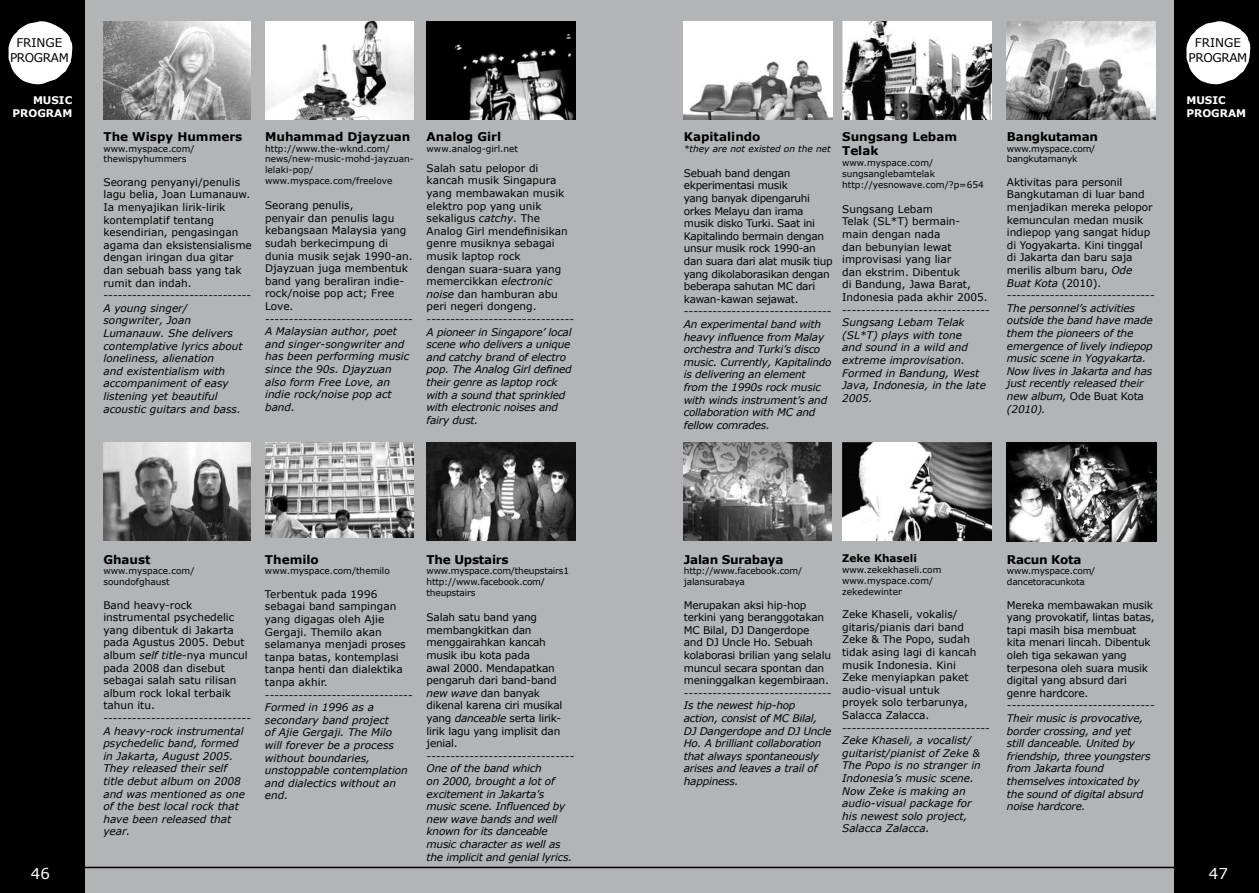
<style>
.page{position:relative;width:1259px;height:893px;background:#fff}
.page>*{position:absolute;margin:0;border:0;box-sizing:border-box;transform-origin:0 0}
.t1{font:15px "Verdana";color:#fff}
.t2{font:700 12px/14.4px "Verdana";color:#000}
.t3{font:700 12px "Verdana";letter-spacing:-.02em;color:#000}
.t4{font:12px/15px "Verdana";letter-spacing:-.015em;color:#000;text-align:center}
.t5{font:10.5px/12.6px "Verdana";color:#000}
.t6{font:italic 10.5px/12.6px "Verdana";letter-spacing:-.02em;color:#000}
.t7{font:italic 10.5px/12.6px "Verdana";color:#000}
.t8{font:10.5px/12.6px "Verdana";letter-spacing:-.02em;color:#000}
.t9{font:10.5px/12.6px "Verdana";letter-spacing:-.03em;color:#000}
.t10{font:700 10.5px/12.6px "Verdana";color:#fff}
.t11{font:700 10.5px "Verdana";color:#000}
.t12{font:9px/10.8px "Verdana";color:#000}
.t13{font:9px/10.8px "Verdana";letter-spacing:-.02em;color:#000}
.t14{font:italic 9px "Verdana";color:#000}
.s1{font-style:italic}
.s2{font-style:normal}
</style>
<div class="page">
<div style="left:0;top:0;width:85px;height:893px;background:#000"></div>
<svg style="left:8px;top:21px;width:65px;height:64px"></svg>
<div style="left:85px;top:0;width:544px;height:893px;background:#b2b4b6"></div>
<div style="left:1174px;top:0;width:85px;height:893px;background:#000"></div>
<svg style="left:1186px;top:21px;width:64px;height:64px"></svg>
<div style="left:629px;top:0;width:545px;height:893px;background:#b2b4b6"></div>
<img style="left:683px;top:21px;width:149px;height:99px">
<img style="left:683px;top:442px;width:149px;height:99px">
<img style="left:842px;top:21px;width:149px;height:99px">
<img style="left:842px;top:442px;width:149px;height:99px">
<img style="left:1006px;top:21px;width:149px;height:99px">
<img style="left:1006px;top:442px;width:150px;height:100px">
<img style="left:103px;top:21px;width:148px;height:99px">
<img style="left:103px;top:442px;width:148px;height:99px">
<img style="left:265px;top:21px;width:149px;height:99px">
<img style="left:265px;top:442px;width:149px;height:95px">
<img style="left:426px;top:21px;width:149px;height:99px">
<img style="left:426px;top:442px;width:149px;height:99px">
<hr style="left:80px;top:867px;width:1106px;height:1px;background:#000">
<p class="t4" style="left:10px;top:35px;width:60px">FRINGE<br>PROGRAM</p>
<p class="t10" style="left:13px;top:94px;width:61px;text-align:right">MUSIC<br>PROGRAM</p>
<p class="t2" style="left:103px;top:129px;width:140px">The Wispy Hummers</p>
<p class="t12" style="left:103px;top:143px;width:93px">www.myspace.com/ thewispyhummers</p>
<p class="t5" style="left:103px;top:175px;width:150px">Seorang penyanyi/penulis lagu belia, Joan Lumanauw.<br>Ia menyajikan lirik-lirik kontemplatif tentang kesendirian, pengasingan agama dan eksistensialisme dengan iringan dua gitar dan sebuah bass yang tak rumit dan indah. -------------------------------</p>
<p class="t7" style="left:103px;top:301px;width:141px">A young singer/ songwriter, Joan<br>Lumanauw. She delivers contemplative lyrics about loneliness, alienation<br>and existentialism with accompaniment of easy listening yet beautiful acoustic guitars and bass.</p>
<p class="t2" style="left:265px;top:129px;width:147px">Muhammad Djayzuan</p>
<p class="t12" style="left:265px;top:143px;width:150px">http://www.the-wknd.com/ news/new-music-mohd-jayzuan&shy;lelaki-pop/ www.myspace.com/freelove</p>
<p class="t5" style="left:265px;top:199px;width:149px">Seorang penulis,<br>penyair dan penulis lagu kebangsaan Malaysia yang sudah berkecimpung di dunia musik sejak 1990-an.<br>Djayzuan juga membentuk band yang beraliran indie&shy;rock/noise pop act; Free<br>Love. -------------------------------</p>
<p class="t7" style="left:265px;top:325px;width:146px">A Malaysian author, poet and singer-songwriter and has been performing music since the 90s. Djayzuan also form Free Love, an indie rock/noise pop act band.</p>
<p class="t2" style="left:426px;top:129px;width:76px">Analog Girl</p>
<p class="t12" style="left:426px;top:143px;width:93px">www.analog-girl.net</p>
<p class="t5" style="left:426px;top:161px;width:149px">Salah satu pelopor di kancah musik Singapura yang membawakan musik elektro pop yang unik sekaligus <span class="s1">catchy</span>. The<br>Analog Girl mendefinisikan genre musiknya sebagai musik laptop rock<br>dengan suara-suara yang memercikkan <span class="s1">electronic noise</span> dan hamburan abu peri negeri dongeng. -------------------------------</p>
<p class="t6" style="left:426px;top:325px;width:147px">A pioneer in Singapore’ local scene who delivers a unique and catchy brand of electro pop. The Analog Girl defined their genre as laptop rock with a sound that sprinkled with electronic noises and fairy dust.</p>
<h1 class="t1" style="left:31px;top:864px;width:21px">46</h1>
<p class="t2" style="left:103px;top:552px;width:49px">Ghaust</p>
<p class="t12" style="left:103px;top:565px;width:93px">www.myspace.com/ soundofghaust</p>
<p class="t5" style="left:103px;top:598px;width:149px">Band heavy-rock instrumental psychedelic yang dibentuk di Jakarta pada Agustus 2005. Debut album <span class="s1">self title-</span>nya muncul pada 2008 dan disebut sebagai salah satu rilisan album rock lokal terbaik tahun itu. -------------------------------</p>
<p class="t7" style="left:103px;top:724px;width:143px">A heavy-rock instrumental psychedelic band, formed in Jakarta, August 2005.<br>They released their self title debut album on 2008 and was mentioned as one of the best local rock that have been released that year.</p>
<p class="t2" style="left:265px;top:552px;width:55px">Themilo</p>
<p class="t12" style="left:265px;top:565px;width:126px">www.myspace.com/themilo</p>
<p class="t5" style="left:265px;top:587px;width:149px">Terbentuk pada 1996 sebagai band sampingan yang digagas oleh Ajie<br>Gergaji. Themilo akan selamanya menjadi proses tanpa batas, kontemplasi tanpa henti dan dialektika tanpa akhir. -------------------------------</p>
<p class="t7" style="left:265px;top:701px;width:144px">Formed in 1996 as a secondary band project<br>of Ajie Gergaji. The Milo will forever be a process without boundaries, unstoppable contemplation and dialectics without an end.</p>
<p class="t3" style="left:426px;top:552px;width:84px">The Upstairs</p>
<p class="t13" style="left:426px;top:565px;width:144px">www.myspace.com/theupstairs1 http://www.facebook.com/ theupstairs</p>
<p class="t8" style="left:426px;top:611px;width:149px">Salah satu band yang membangkitkan dan menggairahkan kancah musik ibu kota pada<br>awal 2000. Mendapatkan pengaruh dari band-band <span class="s1">new wave</span> dan banyak dikenal karena ciri musikal yang <span class="s1">danceable</span> serta lirik&shy;lirik lagu yang implisit dan jenial. -------------------------------</p>
<p class="t6" style="left:426px;top:762px;width:147px">One of the band which<br>on 2000, brought a lot of excitement in Jakarta’s music scene. Influenced by new wave bands and well known for its danceable music character as well as the implicit and genial lyrics.</p>
<p class="t2" style="left:684px;top:129px;width:78px">Kapitalindo</p>
<p class="t14" style="left:684px;top:143px;width:148px">*they are not existed on the net</p>
<p class="t9" style="left:684px;top:166px;width:150px">Sebuah band dengan ekperimentasi musik<br>yang banyak dipengaruhi orkes Melayu dan irama musik disko Turki. Saat ini<br>Kapitalindo bermain dengan unsur musik rock 1990-an dan suara dari alat musik tiup yang dikolaborasikan dengan beberapa sahutan MC dari kawan-kawan sejawat. -------------------------------</p>
<p class="t6" style="left:684px;top:318px;width:149px">An experimental band with heavy influence from Malay orchestra and Turki’s disco music. Currently, Kapitalindo is delivering an element from the 1990s rock music with winds instrument’s and collaboration with MC and fellow comrades.</p>
<p class="t2" style="left:842px;top:129px;width:116px">Sungsang Lebam<br>Telak</p>
<p class="t12" style="left:842px;top:157px;width:143px">www.myspace.com/ sungsanglebamtelak http://yesnowave.com/?p=654</p>
<p class="t5" style="left:842px;top:202px;width:149px">Sungsang Lebam<br>Telak (SL*T) bermain-<br>main dengan nada<br>dan bebunyian lewat improvisasi yang liar<br>dan ekstrim. Dibentuk<br>di Bandung, Jawa Barat,<br>Indonesia pada akhir 2005. -------------------------------</p>
<p class="t7" style="left:842px;top:316px;width:145px">Sungsang Lebam Telak (SL*T) plays with tone<br>and sound in a wild and extreme improvisation.<br>Formed in Bandung, West<br>Java, Indonesia, in the late<br>2005.</p>
<p class="t3" style="left:1007px;top:129px;width:93px">Bangkutaman</p>
<p class="t13" style="left:1007px;top:143px;width:90px">www.myspace.com/ bangkutamanyk</p>
<p class="t5" style="left:1007px;top:175px;width:149px">Aktivitas para personil<br>Bangkutaman di luar band menjadikan mereka pelopor kemunculan medan musik indiepop yang sangat hidup di Yogyakarta. Kini tinggal<br>di Jakarta dan baru saja merilis album baru, <span class="s1">Ode<br>Buat Kota</span> (2010). -------------------------------</p>
<p class="t6" style="left:1007px;top:301px;width:147px">The personnel’s activities outside the band have made them the pioneers of the emergence of lively indiepop music scene in Yogyakarta.<br>Now lives in Jakarta and has just recently released their new album, <span class="s2">Ode Buat Kota </span>(2010).</p>
<p class="t4" style="left:1188px;top:35px;width:60px">FRINGE<br>PROGRAM</p>
<p class="t10" style="left:1186px;top:94px;width:61px">MUSIC<br>PROGRAM</p>
<p class="t3" style="left:684px;top:552px;width:101px">Jalan Surabaya</p>
<p class="t13" style="left:684px;top:565px;width:120px">http://www.facebook.com/ jalansurabaya</p>
<p class="t8" style="left:684px;top:598px;width:149px">Merupakan aksi hip-hop terkini yang beranggotakan<br>MC Bilal, DJ Dangerdope<br>and DJ Uncle Ho. Sebuah kolaborasi brilian yang selalu muncul secara spontan dan meninggalkan kegembiraan. -------------------------------</p>
<p class="t6" style="left:684px;top:699px;width:149px">Is the newest hip-hop action, consist of MC Bilal,<br>DJ Dangerdope and DJ Uncle<br>Ho. A brilliant collaboration that always spontaneously arises and leaves a trail of happiness.</p>
<p class="t11" style="left:842px;top:552px;width:76px">Zeke Khaseli</p>
<p class="t12" style="left:842px;top:564px;width:101px">www.zekekhaseli.com www.myspace.com/ zekedewinter</p>
<p class="t5" style="left:842px;top:608px;width:149px">Zeke Khaseli, vokalis/ gitaris/pianis dari band<br>Zeke &amp; The Popo, sudah tidak asing lagi di kancah musik Indonesia. Kini<br>Zeke menyiapkan paket audio-visual untuk<br>proyek solo terbarunya,<br>Salacca Zalacca. -------------------------------</p>
<p class="t7" style="left:842px;top:734px;width:140px">Zeke Khaseli, a vocalist/ guitarist/pianist of Zeke &amp;<br>The Popo is no stranger in<br>Indonesia’s music scene.<br>Now Zeke is making an audio-visual package for his newest solo project,<br>Salacca Zalacca.</p>
<p class="t3" style="left:1007px;top:552px;width:76px">Racun Kota</p>
<p class="t13" style="left:1007px;top:565px;width:90px">www.myspace.com/ dancetoracunkota</p>
<p class="t8" style="left:1007px;top:598px;width:149px">Mereka membawakan musik yang provokatif, lintas batas, tapi masih bisa membuat kita menari lincah. Dibentuk oleh tiga sekawan yang terpesona oleh suara musik digital yang absurd dari genre hardcore. -------------------------------</p>
<p class="t6" style="left:1007px;top:711px;width:145px">Their music is provocative, border crossing, and yet still danceable. United by friendship, three youngsters from Jakarta found themselves intoxicated by the sound of digital absurd noise hardcore.</p>
<h1 class="t1" style="left:1208px;top:864px;width:21px">47</h1>
</div>
